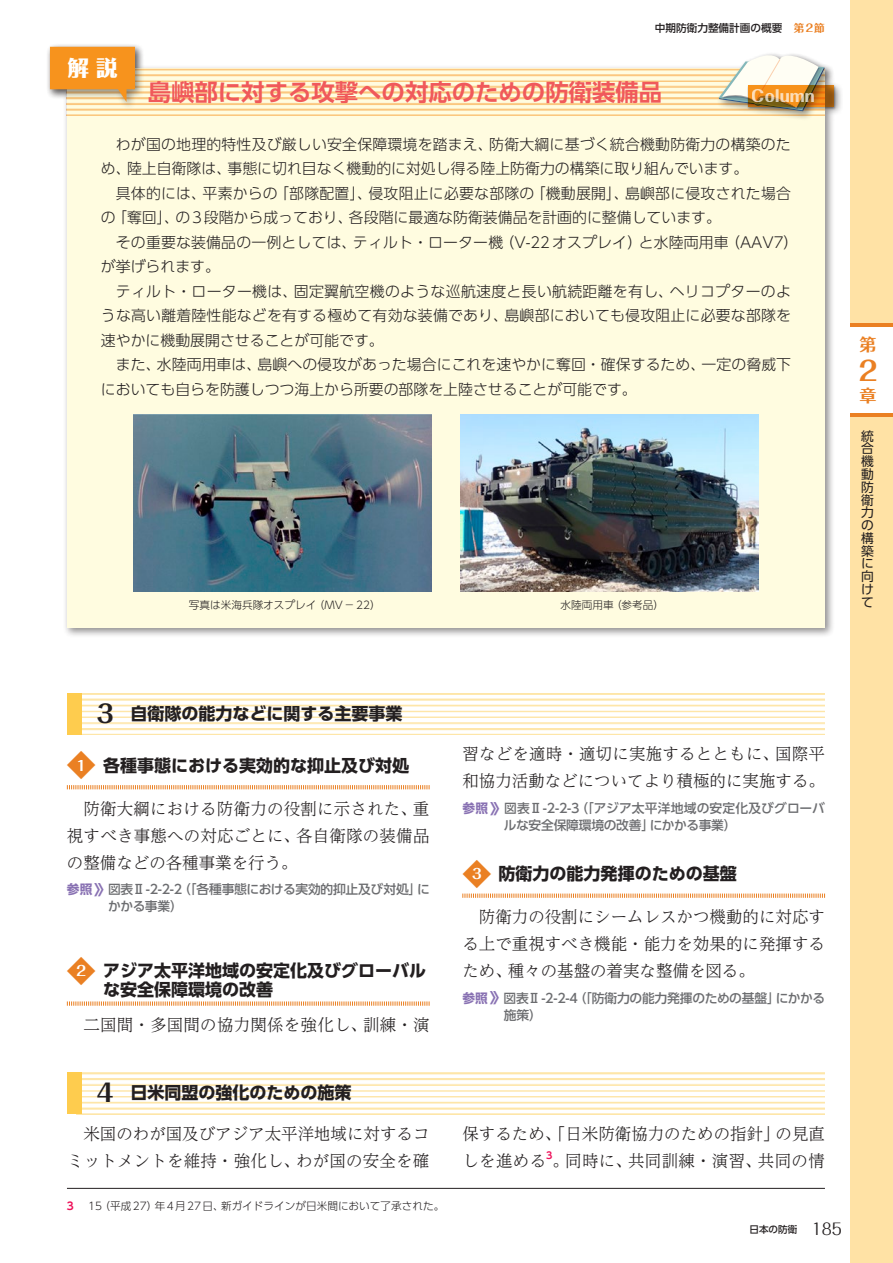
<style>
.page{position:relative;width:893px;height:1263px;background:#fff}
.page>*{position:absolute;margin:0;border:0;box-sizing:border-box;transform-origin:0 0}
.t1{font:700 26.55px "Folk Pro";color:#ea8023}
.t2{font:700 23.4px "UD Shin Go Pro De";color:#f0595b}
.t3{font:800 21.3px "Folk Pro";color:#fff}
.t4{font:700 16.95px/19.2px "UD Shin Go Pr 6 N";color:#231f20}
.t5{font:700 16.95px "UD Shin Go Pro";color:#231f20}
.t6{font:700 16.95px "Folk Pro";color:#ea8023}
.t7{font:300 16.5px/27.2px "UD Reimin Pr 6 N";color:#231f20;text-align:justify}
.t8{font:800 15.9px "Folk Pro";color:#fff}
.t9{font:300 14.85px/24.5px "UD Shin Go Pro";letter-spacing:.005em;color:#231f20}
.t10{font:500 12.75px/17px "UD Shin Go Pr 6 N";letter-spacing:-.02em;color:#6c6d70}
.t11{font:12.75px/12.8px "UD Shin Go Pr 6 N";color:#231f20;text-align:justify}
.t12{font:300 10.65px "UD Shin Go Pro";color:#231f20}
.t13{font:500 10.65px "UD Shin Go Pr 6 N";color:#231f20}
.t14{font:700 10.65px "UD Shin Go Pro De";color:#ee1059}
.t15{font:500 9.6px "UD Shin Go Pr 6 N";color:#231f20}
.t16{font:700 9.6px "UD Shin Go Pr 6 N De";color:#ee1059}
.s1{font-family:"Folk Pro";font-weight:700;color:#ea8023}
.s2{font-family:"Folk Pro";font-size:24.45px}
.s3{font-size:28.95px;color:#ea8023}
.s4{font-family:"Folk Pro";font-size:13.8px;color:#fff}
.s5{font-weight:700;color:#8972b3}
.s6{font-weight:700;font-size:14.1px;color:#8972b3}
.s7{font-family:"Folk Pro";font-weight:400;font-size:15.9px}
</style>
<div class="page">
<div style="left:67px;top:693px;width:15px;height:42px;background:#fecc4e"></div>
<svg style="left:67px;top:785px;width:363px;height:4px"></svg>
<svg style="left:67px;top:1001px;width:363px;height:5px"></svg>
<svg style="left:462px;top:893px;width:363px;height:5px"></svg>
<div style="left:67px;top:1073px;width:15px;height:41px;background:#fecc4e"></div>
<div style="left:46px;top:43px;width:798px;height:594px;background:#231f20;opacity:.5"></div>
<div style="left:67px;top:68px;width:758px;height:559px;background:#fffce0"></div>
<img style="left:133px;top:414px;width:298px;height:177px">
<img style="left:461px;top:414px;width:297px;height:177px">
<div style="left:46px;top:43px;width:99px;height:68px;background:#231f20;opacity:.5"></div>
<svg style="left:50px;top:47px;width:85px;height:55px"></svg>
<div style="left:715px;top:51px;width:119px;height:70px;background:#231f20;opacity:.5"></div>
<svg style="left:719px;top:55px;width:106px;height:56px"></svg>
<div style="left:747px;top:84px;width:89px;height:25px;background:#231f20;opacity:.5"></div>
<svg style="left:748px;top:85px;width:85px;height:21px"></svg>
<hr style="left:67px;top:1188px;width:758px;height:1px;background:#231f20">
<div style="left:850px;top:0;width:43px;height:1263px;background:#ffe2a5"></div>
<hr style="left:850px;top:323px;width:43px;height:4px;background:#ea8023">
<div style="left:850px;top:412px;width:43px;height:5px;background:#ea8023"></div>
<div style="left:850px;top:327px;width:43px;height:85px;background:#fff"></div>
<h3 class="t3" style="left:68px;top:50px;width:51px">解 説</h3>
<p class="t13" style="left:655px;top:19px;width:172px">中期防衛力整備計画の概要 <span class="s1">第2節</span></p>
<h2 class="t2" style="left:148px;top:73px;width:516px">島嶼部に対する攻撃への対応のための防衛装備品</h2>
<p class="t9" style="left:101px;top:132px;width:691px;text-indent:15px">わが国の地理的特性及び厳しい安全保障環境を踏まえ、防衛大綱に基づく統合機動防衛力の構築のため、陸上自衛隊は、事態に切れ目なく機動的に対処し得る陸上防衛力の構築に取り組んでいます。</p>
<p class="t9" style="left:101px;top:181px;width:691px;text-indent:15px">具体的には、平素からの「部隊配置」、侵攻阻止に必要な部隊の「機動展開」、島嶼部に侵攻された場合の「奪回」、の3段階から成っており、各段階に最適な防衛装備品を計画的に整備しています。</p>
<p class="t9" style="left:101px;top:229px;width:699px;text-indent:15px">その重要な装備品の一例としては、ティルト・ローター機（V-22オスプレイ）と水陸両用車（AAV7）が挙げられます。</p>
<p class="t9" style="left:101px;top:278px;width:692px;text-align:justify;text-indent:15px">ティルト・ローター機は、固定翼航空機のような巡航速度と長い航続距離を有し、ヘリコプターのような高い離着陸性能などを有する極めて有効な装備であり、島嶼部においても侵攻阻止に必要な部隊を速やかに機動展開させることが可能です。</p>
<p class="t9" style="left:101px;top:352px;width:692px;text-indent:15px">また、水陸両用車は、島嶼への侵攻があった場合にこれを速やかに奪回・確保するため、一定の脅威下においても自らを防護しつつ海上から所要の部隊を上陸させることが可能です。</p>
<p class="t8" style="left:752px;top:82px;width:65px">Column</p>
<p class="t12" style="left:189px;top:596px;width:193px">写真は米海兵隊オスプレイ（MV－22）</p>
<p class="t12" style="left:560px;top:596px;width:105px">水陸両用車（参考品）</p>
<p class="t6" style="left:859px;top:330px;width:18px">第</p>
<h1 class="t1" style="left:855px;top:348px;width:23px">２</h1>
<p class="t6" style="left:859px;top:381px;width:18px">章</p>
<p class="t11" style="left:861px;top:429px;width:14px">統統統統統統統統統統統統統統</p>
<p class="t5" style="left:97px;top:699px;width:307px"><span class="s2">3</span>　自衛隊の能力などに関する主要事業</p>
<p class="t4" style="left:67px;top:755px;width:344px"><span class="s3">◆</span><span class="s4">1</span>　各種事態における実効的な抑止及び対処</p>
<p class="t7" style="left:67px;top:794px;width:364px;text-indent:16px">防衛大綱における防衛力の役割に示された、重視すべき事態への対応ごとに、各自衛隊の装備品の整備などの各種事業を行う。</p>
<p class="t10" style="left:108px;top:881px;width:323px;text-indent:-41px"><span class="s5">参照</span><span class="s6">〉〉</span>図表Ⅱ-2-2-2（「各種事態における実効的抑止及び対処」にかかる事業）</p>
<p class="t4" style="left:103px;top:960px;width:325px;text-indent:-36px"><span class="s3">◆</span><span class="s4">2</span>　アジア太平洋地域の安定化及びグローバルな安全保障環境の改善</p>
<p class="t7" style="left:83px;top:1011px;width:348px">二国間・多国間の協力関係を強化し、訓練・演</p>
<p class="t7" style="left:462px;top:740px;width:364px">習などを適時・適切に実施するとともに、国際平和協力活動などについてより積極的に実施する。</p>
<p class="t10" style="left:504px;top:799px;width:323px;text-indent:-41px"><span class="s5">参照</span><span class="s6">〉〉</span>図表Ⅱ-2-2-3（「アジア太平洋地域の安定化及びグローバルな安全保障環境の改善」にかかる事業）</p>
<p class="t4" style="left:462px;top:864px;width:276px"><span class="s3">◆</span><span class="s4">3</span>　防衛力の能力発揮のための基盤</p>
<p class="t7" style="left:462px;top:902px;width:364px;text-indent:16px">防衛力の役割にシームレスかつ機動的に対応する上で重視すべき機能・能力を効果的に発揮するため、種々の基盤の着実な整備を図る。</p>
<p class="t10" style="left:504px;top:989px;width:323px;text-indent:-41px"><span class="s5">参照</span><span class="s6">〉〉</span>図表Ⅱ-2-2-4（「防衛力の能力発揮のための基盤」にかかる施策）</p>
<p class="t5" style="left:97px;top:1079px;width:256px"><span class="s2">4</span>　日米同盟の強化のための施策</p>
<p class="t7" style="left:67px;top:1119px;width:364px;text-align:right">米国のわが国及びアジア太平洋地域に対するコミットメントを維持・強化し、わが国の安全を確</p>
<p class="t7" style="left:462px;top:1119px;width:364px">保するため、「日米防衛協力のための指針」の見直しを進める。同時に、共同訓練・演習、共同の情</p>
<p class="t16" style="left:546px;top:1147px;width:8px">3</p>
<p class="t14" style="left:67px;top:1197px;width:9px">3</p>
<p class="t12" style="left:88px;top:1197px;width:358px">15（平成27）年4月27日、新ガイドラインが日米間において了承された。</p>
<p class="t15" style="left:749px;top:1221px;width:94px">日本の防衛 <span class="s7">185</span></p>
</div>
